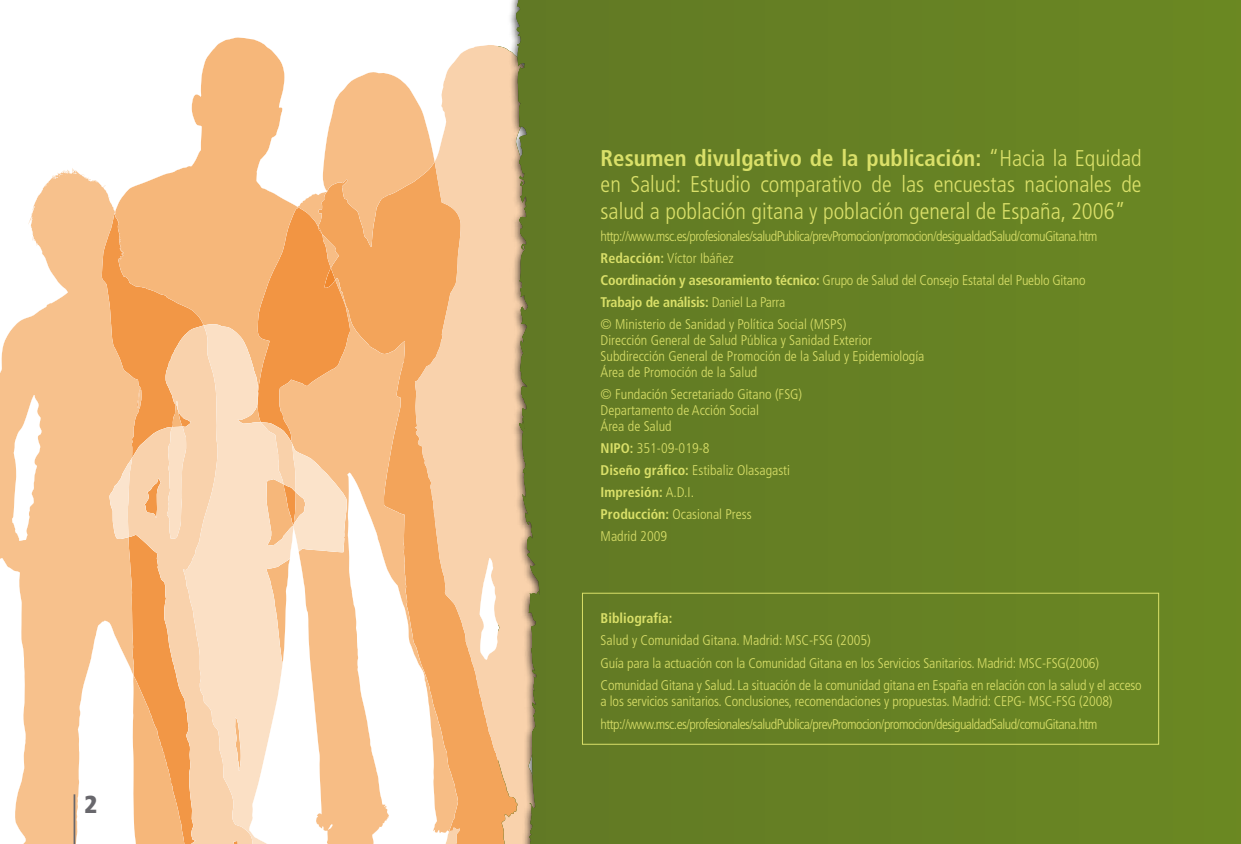
<style>
.page{position:relative;width:1241px;height:844px;background:#fff}
.page>*{position:absolute;margin:0;border:0;box-sizing:border-box;transform-origin:0 0}
.t1{font:900 condensed 24.5px "Frutiger";color:#68676c}
.t2{font:300 condensed 22.75px/26.2px "Frutiger";color:#dae069;text-align:justify}
.t3{font:300 condensed 14px/16.1px "Frutiger";letter-spacing:-.01em;color:#dae069}
.t4{font:300 condensed 14px/22.1px "Frutiger";letter-spacing:-.04em;color:#dae069}
.t5{font:700 condensed 14px "Frutiger";color:#dae069}
.s1{font-weight:700}
</style>
<div class="page">
<div style="left:498px;top:0;width:742px;height:843px;background:#668024"></div>
<div style="left:0;top:0;width:541px;height:843px;background:#000;opacity:.75"></div>
<hr style="left:74px;top:794px;width:1px;height:49px;background:#68676c">
<div style="left:582px;top:592px;width:576px;height:152px;border:1px solid #dae069"></div>
<h1 class="t1" style="left:84px;top:788px;width:14px">2</h1>
<h2 class="t2" style="left:600px;top:145px;width:542px"><span class="s1">Resumen divulgativo de la publicación:</span> “Hacia la Equidad en Salud: Estudio comparativo de las encuestas nacionales de salud a población gitana y población general de España, 2006”</h2>
<p class="t4" style="left:600px;top:225px;width:498px">http://www.msc.es/profesionales/saludPublica/prevPromocion/promocion/desigualdadSalud/comuGitana.htm <span class="s1">Redacción:</span> Víctor Ibáñez<br><span class="s1">Coordinación y asesoramiento técnico:</span> Grupo de Salud del Consejo Estatal del Pueblo Gitano <span class="s1">Trabajo de análisis:</span> Daniel La Parra<br>© Ministerio de Sanidad y Política Social (MSPS)</p>
<p class="t3" style="left:600px;top:332px;width:325px">Dirección General de Salud Pública y Sanidad Exterior<br>Subdirección General de Promoción de la Salud y Epidemiología<br>Área de Promoción de la Salud</p>
<p class="t3" style="left:600px;top:386px;width:203px">© Fundación Secretariado Gitano (FSG)<br>Departamento de Acción Social<br>Área de Salud</p>
<p class="t3" style="left:600px;top:437px;width:191px;line-height:22.1px"><span class="s1">NIPO:</span> 351-09-019-8<br><span class="s1">Diseño gráfico:</span> Estibaliz Olasagasti<br><span class="s1">Impresión:</span> A.D.I.<br><span class="s1">Producción:</span> Ocasional Press<br>Madrid 2009</p>
<p class="t5" style="left:600px;top:609px;width:73px">Bibliografía:</p>
<p class="t3" style="left:600px;top:629px;width:542px;line-height:22.4px">Salud y Comunidad Gitana. Madrid: MSC-FSG (2005)<br>Guía para la actuación con la Comunidad Gitana en los Servicios Sanitarios. Madrid: MSC-FSG(2006)<br>Comunidad Gitana y Salud. La situación de la comunidad gitana en España en relación con la salud y el acceso</p>
<p class="t4" style="left:600px;top:690px;width:513px">a los servicios sanitarios. Conclusiones, recomendaciones y propuestas. Madrid: CEPG- MSC-FSG (2008) http://www.msc.es/profesionales/saludPublica/prevPromocion/promocion/desigualdadSalud/comuGitana.htm</p>
</div>
